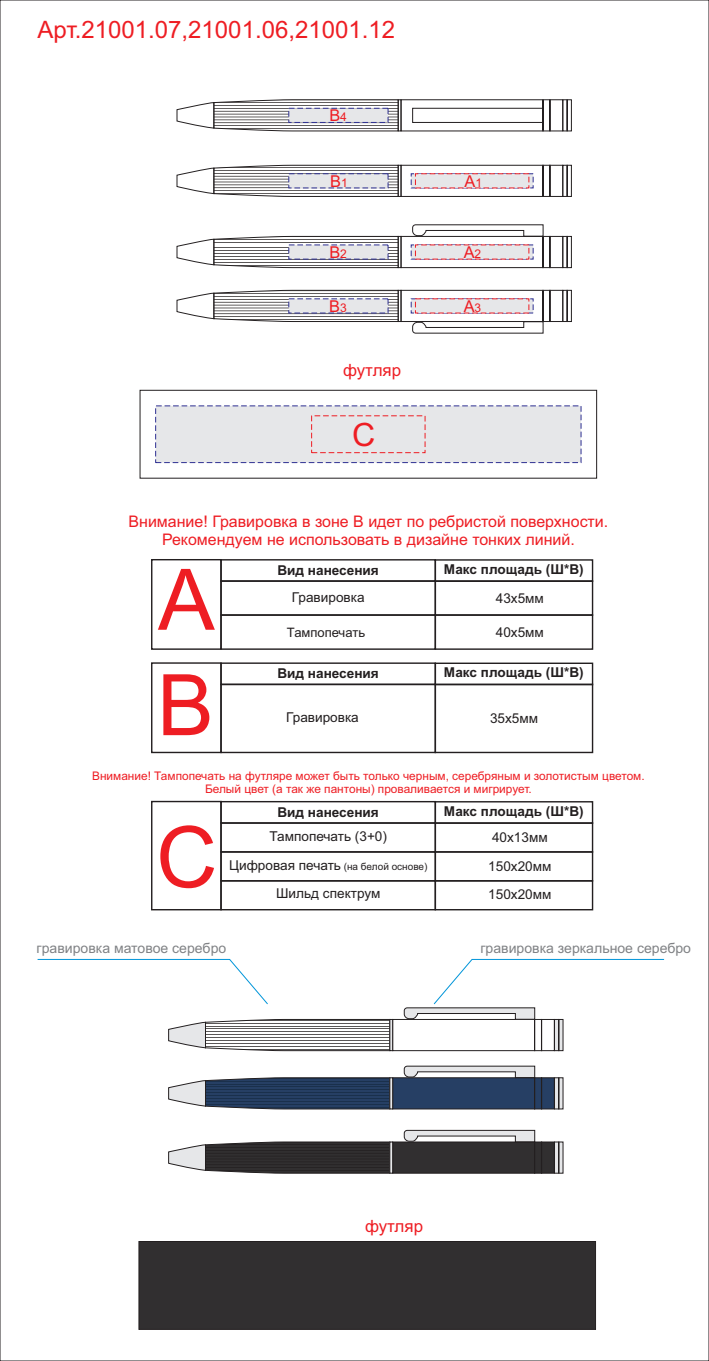
<style>
.page{position:relative;width:709px;height:1361px;background:#fff}
.page>*{position:absolute;margin:0;border:0;box-sizing:border-box;transform-origin:0 0}
.t1{font:84.9px/105.4px "Arial";color:#ee1d23}
.t2{font:32.1px "Arial";color:#ee1d23}
.t3{font:24px "Arial";color:#ee1d23}
.t4{font:16.9px "Arial";color:#ee1d23}
.t5{font:16.3px "Arial";color:#ee1d23}
.t6{font:16px/17.8px "Arial";color:#ee1d23;text-align:center}
.t7{font:14.1px "Arial";color:#808285}
.t8{font:13.6px "Arial";color:#231f20}
.t9{font:700 13.6px "Arial";color:#231f20}
.t10{font:13px "Arial";color:#231f20}
.t11{font:11.8px/13.2px "Arial";color:#ee1d23;text-align:center}
.t12{font:10px "Arial";color:#231f20}
.s1{font-size:12px}
.s2{font-size:13.6px}
</style>
<div class="page">
<div style="left:220px;top:559px;width:216px;height:23px;border:1px solid #231f20"></div>
<div style="left:220px;top:662px;width:216px;height:23px;border:1px solid #231f20"></div>
<div style="left:220px;top:580px;width:216px;height:36px;border:1px solid #231f20"></div>
<div style="left:220px;top:614px;width:216px;height:36px;border:1px solid #231f20"></div>
<div style="left:220px;top:683px;width:216px;height:70px;border:1px solid #231f20"></div>
<div style="left:434px;top:580px;width:159px;height:36px;border:1px solid #231f20"></div>
<div style="left:434px;top:614px;width:159px;height:36px;border:1px solid #231f20"></div>
<div style="left:434px;top:683px;width:159px;height:70px;border:1px solid #231f20"></div>
<div style="left:434px;top:559px;width:159px;height:23px;border:1px solid #231f20"></div>
<div style="left:434px;top:662px;width:159px;height:23px;border:1px solid #231f20"></div>
<div style="left:151px;top:559px;width:71px;height:91px;border:1px solid #231f20"></div>
<div style="left:151px;top:662px;width:71px;height:91px;border:1px solid #231f20"></div>
<div style="left:140px;top:390px;width:456px;height:88px;border:1px solid #231f20"></div>
<div style="left:139px;top:1241px;width:456px;height:88px;background:#312f30"></div>
<div style="left:220px;top:801px;width:216px;height:23px;border:1px solid #231f20"></div>
<div style="left:220px;top:851px;width:216px;height:30px;border:1px solid #231f20"></div>
<div style="left:220px;top:822px;width:216px;height:30px;border:1px solid #231f20"></div>
<div style="left:220px;top:880px;width:216px;height:30px;border:1px solid #231f20"></div>
<div style="left:434px;top:851px;width:159px;height:30px;border:1px solid #231f20"></div>
<div style="left:434px;top:822px;width:159px;height:30px;border:1px solid #231f20"></div>
<div style="left:434px;top:880px;width:159px;height:30px;border:1px solid #231f20"></div>
<div style="left:434px;top:801px;width:159px;height:23px;border:1px solid #231f20"></div>
<div style="left:151px;top:801px;width:71px;height:109px;border:1px solid #231f20"></div>
<svg style="left:155px;top:405px;width:426px;height:58px;background:#e1dee3"></svg>
<div style="left:401px;top:290px;width:162px;height:32px;border:1px solid #231f20"></div>
<div style="left:401px;top:236px;width:162px;height:32px;border:1px solid #231f20"></div>
<div style="left:401px;top:165px;width:162px;height:32px;border:1px solid #231f20"></div>
<div style="left:401px;top:99px;width:162px;height:32px;border:1px solid #231f20"></div>
<div style="left:562px;top:290px;width:9px;height:32px;border:1px solid #231f20"></div>
<div style="left:562px;top:236px;width:9px;height:32px;border:1px solid #231f20"></div>
<div style="left:562px;top:165px;width:9px;height:32px;border:1px solid #231f20"></div>
<div style="left:562px;top:99px;width:9px;height:32px;border:1px solid #231f20"></div>
<div style="left:567px;top:290px;width:1px;height:32px;border:1px solid #231f20"></div>
<div style="left:567px;top:236px;width:1px;height:32px;border:1px solid #231f20"></div>
<div style="left:567px;top:165px;width:1px;height:32px;border:1px solid #231f20"></div>
<div style="left:567px;top:99px;width:1px;height:32px;border:1px solid #231f20"></div>
<div style="left:549px;top:290px;width:1px;height:32px;border:1px solid #231f20"></div>
<div style="left:549px;top:236px;width:1px;height:32px;border:1px solid #231f20"></div>
<div style="left:549px;top:165px;width:1px;height:32px;border:1px solid #231f20"></div>
<div style="left:549px;top:99px;width:1px;height:32px;border:1px solid #231f20"></div>
<div style="left:542px;top:290px;width:1px;height:32px;border:1px solid #231f20"></div>
<div style="left:542px;top:236px;width:1px;height:32px;border:1px solid #231f20"></div>
<div style="left:542px;top:165px;width:1px;height:32px;border:1px solid #231f20"></div>
<div style="left:542px;top:99px;width:1px;height:32px;border:1px solid #231f20"></div>
<svg style="left:412px;top:321px;width:131px;height:13px"></svg>
<svg style="left:412px;top:224px;width:131px;height:13px"></svg>
<svg style="left:168px;top:1065px;width:395px;height:44px"></svg>
<svg style="left:168px;top:1130px;width:395px;height:43px"></svg>
<svg style="left:176px;top:165px;width:223px;height:32px"></svg>
<svg style="left:176px;top:290px;width:223px;height:32px"></svg>
<svg style="left:176px;top:236px;width:223px;height:32px"></svg>
<svg style="left:176px;top:99px;width:223px;height:32px"></svg>
<svg style="left:410px;top:298px;width:123px;height:16px;background:#dfced4"></svg>
<svg style="left:410px;top:244px;width:123px;height:16px;background:#dfced4"></svg>
<svg style="left:410px;top:173px;width:123px;height:15px;background:#e1d3d8"></svg>
<div style="left:412px;top:108px;width:131px;height:15px;border:1px solid #231f20"></div>
<svg style="left:37px;top:959px;width:627px;height:92px"></svg>
<h3 class="t3" style="left:38px;top:21px;width:359px">Арт.21001.07,21001.06,21001.12</h3>
<h3 class="t5" style="left:329px;top:109px;width:19px">В<span class="s1">4</span></h3>
<h3 class="t5" style="left:330px;top:175px;width:19px">В<span class="s1">1</span></h3>
<h3 class="t5" style="left:329px;top:246px;width:19px">В<span class="s1">2</span></h3>
<h3 class="t5" style="left:329px;top:300px;width:19px">В<span class="s1">3</span></h3>
<h3 class="t4" style="left:343px;top:364px;width:59px">футляр</h3>
<h2 class="t2" style="left:352px;top:422px;width:25px">С</h2>
<h3 class="t5" style="left:464px;top:175px;width:19px">А<span class="s1">1</span></h3>
<h3 class="t5" style="left:463px;top:246px;width:19px">А<span class="s1">2</span></h3>
<h3 class="t5" style="left:463px;top:300px;width:19px">А<span class="s1">3</span></h3>
<h3 class="t6" style="left:129px;top:514px;width:481px">Внимание! Гравировка в зоне В идет по ребристой поверхности.<br>Рекомендуем не использовать в дизайне тонких линий.</h3>
<h1 class="t1" style="left:157px;top:555px;width:59px">А<br>В</h1>
<p class="t9" style="left:277px;top:565px;width:103px">Вид нанесения</p>
<p class="t8" style="left:292px;top:591px;width:74px">Гравировка</p>
<p class="t10" style="left:287px;top:628px;width:80px">Тампопечать</p>
<p class="t9" style="left:277px;top:668px;width:103px">Вид нанесения</p>
<p class="t8" style="left:286px;top:712px;width:74px">Гравировка</p>
<p class="t9" style="left:444px;top:564px;width:141px">Макс площадь (Ш*В)</p>
<p class="t8" style="left:496px;top:593px;width:50px">43х5мм</p>
<p class="t8" style="left:496px;top:627px;width:50px">40х5мм</p>
<p class="t9" style="left:444px;top:667px;width:141px">Макс площадь (Ш*В)</p>
<p class="t8" style="left:490px;top:713px;width:50px">35х5мм</p>
<p class="t11" style="left:92px;top:770px;width:554px">Внимание! Тампопечать на футляре может быть только черным, серебряным и золотистым цветом.<br>Белый цвет (а так же пантоны) проваливается и мигрирует.</p>
<h1 class="t1" style="left:156px;top:812px;width:63px">С</h1>
<p class="t9" style="left:277px;top:807px;width:103px">Вид нанесения</p>
<p class="t9" style="left:444px;top:806px;width:141px">Макс площадь (Ш*В)</p>
<p class="t8" style="left:269px;top:831px;width:119px">Тампопечать (3+0)</p>
<p class="t8" style="left:492px;top:832px;width:57px">40х13мм</p>
<p class="t12" style="left:229px;top:862px;width:200px"><span class="s2">Цифровая печать</span> (на белой основе)</p>
<p class="t8" style="left:488px;top:861px;width:65px">150х20мм</p>
<p class="t8" style="left:276px;top:888px;width:106px">Шильд спектрум</p>
<p class="t8" style="left:488px;top:889px;width:65px">150х20мм</p>
<p class="t7" style="left:37px;top:942px;width:191px">гравировка матовое серебро</p>
<p class="t7" style="left:480px;top:942px;width:212px">гравировка зеркальное серебро</p>
<h3 class="t4" style="left:365px;top:1220px;width:59px">футляр</h3>
</div>
